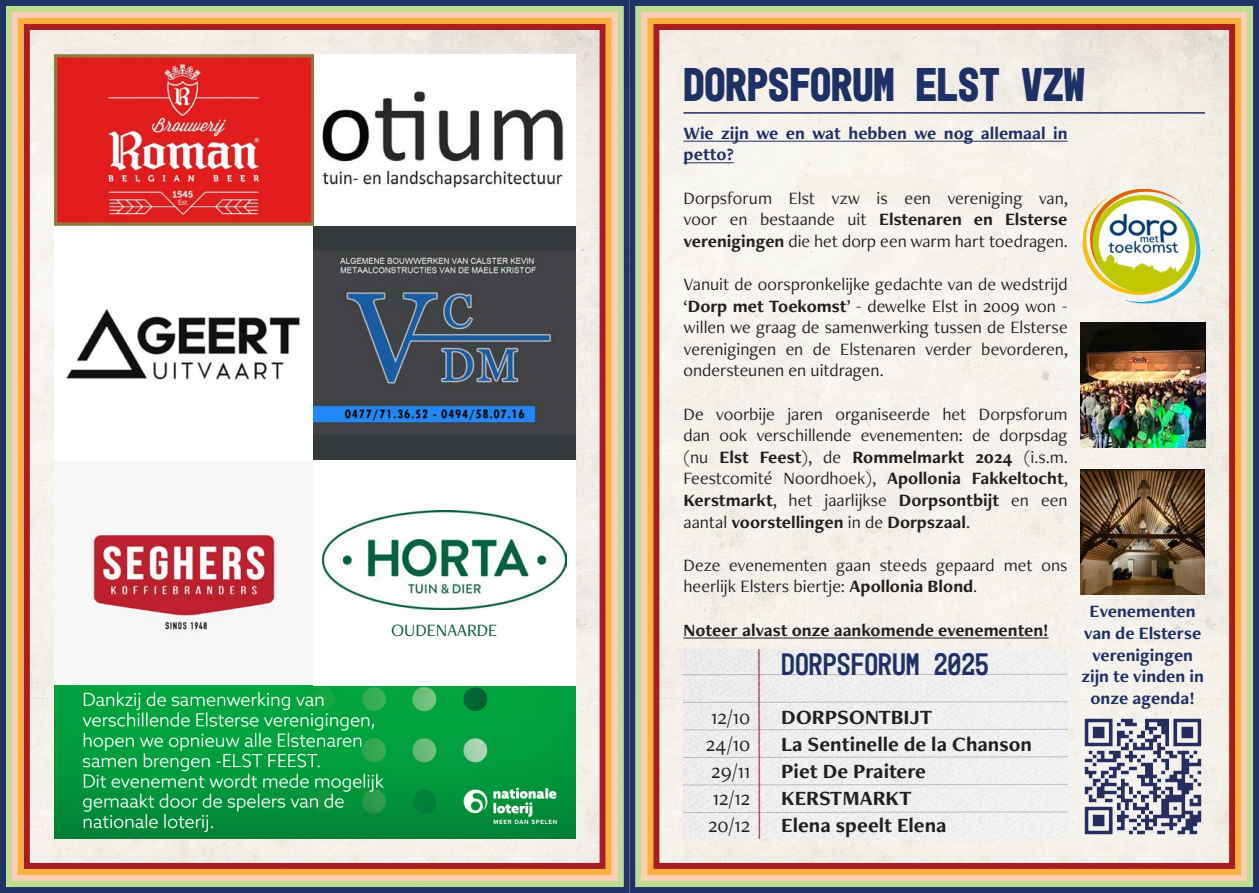
<style>
.page{position:relative;width:1259px;height:893px;background:#fff}
.page>*{position:absolute;margin:0;border:0;box-sizing:border-box;transform-origin:0 0}
.t1{font:700 48px "Mono 45 Headline";color:#1f3066}
.t2{font:31.5px "Mono 45 Headline";color:#1f3066}
.t3{font:700 21px "Freight Neo Pro";color:#231f20}
.t4{font:21px "Freight Neo Pro";color:#231f20}
.t5{font:18px/21.6px "Freight Neo Pro";color:#231f20;text-align:justify}
.t6{font:700 18px/21.6px "Freight Neo Pro";color:#1f3066}
.t7{font:700 18px "Freight Neo Pro";color:#231f20}
.t8{font:18px "Freight Neo Pro";color:#0b5936}
.s1{font-weight:700}
</style>
<div class="page">
<img style="left:31px;top:31px;width:1197px;height:831px">
<div style="left:629px;top:0;width:630px;height:893px;border:6px solid #213266"></div>
<div style="left:635px;top:6px;width:618px;height:881px;border:6px solid #bfdc93"></div>
<div style="left:641px;top:12px;width:606px;height:869px;border:6px solid #fcceb6"></div>
<div style="left:647px;top:18px;width:594px;height:857px;border:6px solid #fbb03f"></div>
<div style="left:653px;top:24px;width:582px;height:845px;border:6px solid #a91d21"></div>
<div style="left:0;top:0;width:629px;height:893px;border:6px solid #213266"></div>
<div style="left:6px;top:6px;width:617px;height:881px;border:6px solid #bfdc93"></div>
<div style="left:12px;top:12px;width:605px;height:869px;border:6px solid #fcceb6"></div>
<div style="left:18px;top:18px;width:593px;height:857px;border:6px solid #fbb03f"></div>
<div style="left:24px;top:24px;width:581px;height:845px;border:6px solid #a91d21"></div>
<hr style="left:683px;top:141px;width:384px;height:1px;background:#1f3066">
<hr style="left:683px;top:163px;width:51px;height:1px;background:#1f3066">
<hr style="left:683px;top:638px;width:365px;height:1px;background:#231f20">
<hr style="left:683px;top:112px;width:522px;height:2px;background:#1f3066">
<img style="left:1080px;top:714px;width:125px;height:125px">
<img style="left:683px;top:650px;width:384px;height:189px">
<img style="left:1076px;top:185px;width:133px;height:119px">
<img style="left:1080px;top:323px;width:125px;height:125px">
<img style="left:1080px;top:470px;width:125px;height:125px">
<div style="left:54px;top:460px;width:259px;height:226px;background:#f7f7f7"></div>
<img style="left:93px;top:532px;width:182px;height:98px">
<div style="left:54px;top:226px;width:259px;height:234px;background:#fff"></div>
<img style="left:66px;top:309px;width:234px;height:71px">
<div style="left:313px;top:54px;width:262px;height:172px;background:#fff"></div>
<img style="left:322px;top:91px;width:242px;height:97px">
<div style="left:313px;top:226px;width:262px;height:234px;background:#34393b"></div>
<img style="left:313px;top:252px;width:262px;height:182px">
<img style="left:54px;top:54px;width:259px;height:172px">
<img style="left:54px;top:686px;width:521px;height:153px">
<div style="left:313px;top:460px;width:262px;height:226px;background:#fff"></div>
<img style="left:322px;top:510px;width:244px;height:99px">
<p class="t8" style="left:391px;top:618px;width:108px">OUDENAARDE</p>
<p class="t1" style="left:683px;top:56px;width:403px">DORPSFORUM ELST VZW</p>
<p class="t6" style="left:683px;top:122px;width:385px">Wie zijn we en wat hebben we nog allemaal in petto?</p>
<p class="t5" style="left:683px;top:186px;width:386px">Dorpsforum Elst vzw is een vereniging van, voor en bestaande uit <span class="s1">Elstenaren en Elsterse verenigingen</span> die het dorp een warm hart toedragen.</p>
<p class="t5" style="left:683px;top:273px;width:386px">Vanuit de oorspronkelijke gedachte van de wedstrijd ‘<span class="s1">Dorp met Toekomst</span>’ - dewelke Elst in 2009 won - willen we graag de samenwerking tussen de Elsterse verenigingen en de Elstenaren verder bevorderen, ondersteunen en uitdragen.</p>
<p class="t5" style="left:683px;top:402px;width:386px">De voorbije jaren organiseerde het Dorpsforum dan ook verschillende evenementen: de dorpsdag (nu <span class="s1">Elst Feest</span>), de <span class="s1">Rommelmarkt 2024</span> (i.s.m.<br>Feestcomité Noordhoek), <span class="s1">Apollonia Fakkeltocht</span>, <span class="s1">Kerstmarkt</span>, het jaarlijkse <span class="s1">Dorpsontbijt</span> en een aantal <span class="s1">voorstellingen</span> in de <span class="s1">Dorpszaal</span>.</p>
<p class="t5" style="left:683px;top:554px;width:385px">Deze evenementen gaan steeds gepaard met ons heerlijk Elsters biertje: <span class="s1">Apollonia Blond</span>.</p>
<p class="t7" style="left:683px;top:617px;width:367px">Noteer alvast onze aankomende evenementen!</p>
<p class="t4" style="left:711px;top:703px;width:41px">12/10</p>
<p class="t4" style="left:706px;top:730px;width:46px">24/10</p>
<p class="t4" style="left:711px;top:757px;width:40px">29/11</p>
<p class="t4" style="left:713px;top:784px;width:39px">12/12</p>
<p class="t4" style="left:708px;top:811px;width:44px">20/12</p>
<p class="t2" style="left:781px;top:646px;width:209px">DORPSFORUM 2025</p>
<p class="t3" style="left:781px;top:703px;width:153px">DORPSONTBIJT</p>
<p class="t3" style="left:781px;top:730px;width:252px">La Sentinelle de la Chanson</p>
<p class="t3" style="left:781px;top:757px;width:146px">Piet De Praitere</p>
<p class="t3" style="left:781px;top:784px;width:132px">KERSTMARKT</p>
<p class="t3" style="left:781px;top:811px;width:167px">Elena speelt Elena</p>
<p class="t6" style="left:1081px;top:600px;width:124px;text-align:center">Evenementen van de Elsterse verenigingen zijn te vinden in onze agenda!</p>
</div>
